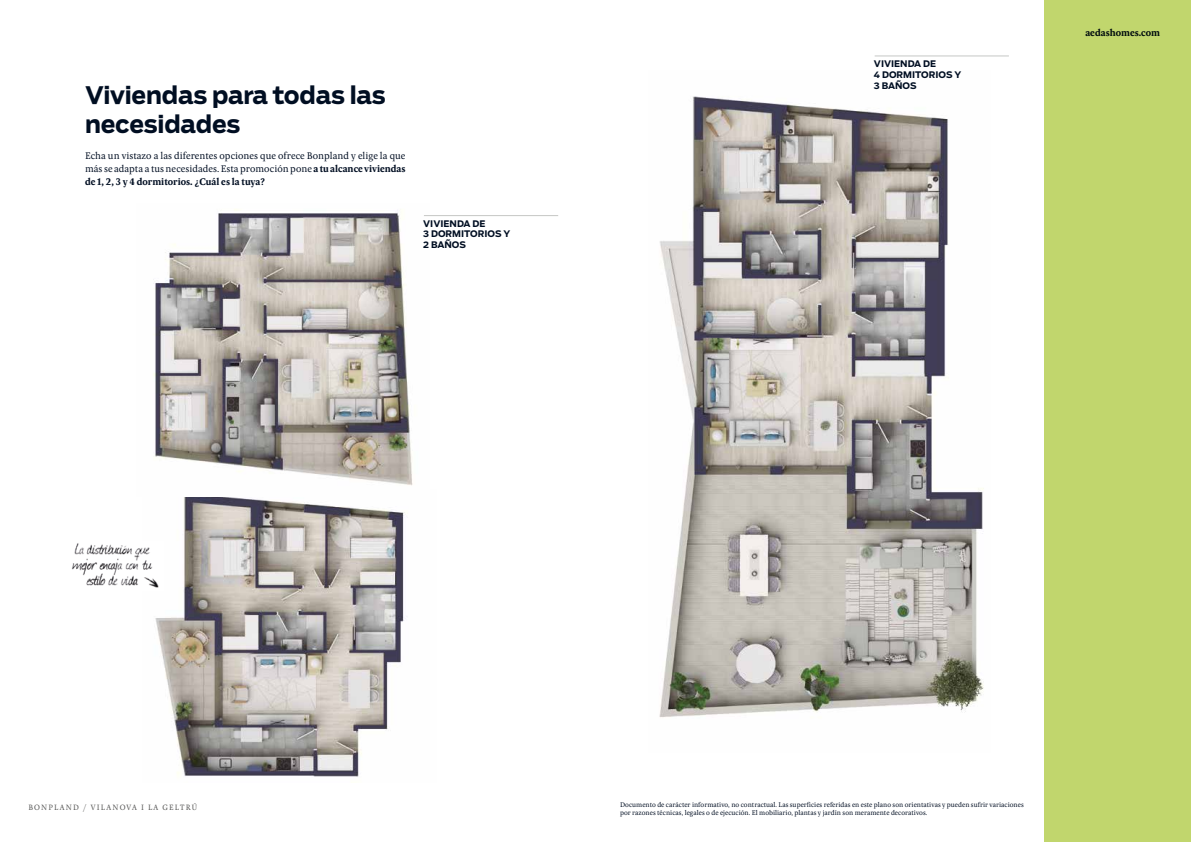
<style>
.page{position:relative;width:1191px;height:842px;background:#fff}
.page>*{position:absolute;margin:0;border:0;box-sizing:border-box;transform-origin:0 0}
.t1{font:700 24px/28.8px "Salvo Sans";letter-spacing:-.01em;color:#000e22}
.t2{font:10px/13px "Pona";color:#000e22;text-align:justify}
.t3{font:700 10px "Pona";color:#000e22}
.t4{font:700 9px/10.8px "Salvo Sans";color:#000e22}
.t5{font:8px "Pona";letter-spacing:.15em;color:#575756}
.t6{font:7px/8px "Pona";color:#000e22}
.s1{font-weight:700}
</style>
<div class="page">
<img style="left:155px;top:497px;width:250px;height:280px">
<img style="left:153px;top:209px;width:260px;height:277px">
<img style="left:659px;top:96px;width:325px;height:622px">
<div style="left:1043px;top:0;width:148px;height:842px;background:#c1d66d"></div>
<img style="left:72px;top:541px;width:92px;height:49px">
<hr style="left:424px;top:215px;width:134px;height:1px;background:#c6c7c5">
<hr style="left:874px;top:55px;width:135px;height:1px;background:#c6c7c5">
<h1 class="t1" style="left:85px;top:81px;width:302px">Viviendas para todas las necesidades</h1>
<h2 class="t2" style="left:85px;top:150px;width:322px">Echa un vistazo a las diferentes opciones que ofrece Bonpland y elige la que más se adapta a tus necesidades. Esta promoción pone <span class="s1">a tu alcance viviendas de 1, 2, 3 y 4 dormitorios. ¿Cuál es la tuya?</span></h2>
<p class="t4" style="left:423px;top:218px;width:88px">VIVIENDA DE<br>3 DORMITORIOS Y<br>2 BAÑOS</p>
<p class="t4" style="left:874px;top:58px;width:89px">VIVIENDA DE<br>4 DORMITORIOS Y<br>3 BAÑOS</p>
<h2 class="t3" style="left:1085px;top:26px;width:76px">aedashomes.com</h2>
<p class="t5" style="left:28px;top:802px;width:170px">BONPLAND / VILANOVA I LA GELTRÚ</p>
<p class="t6" style="left:620px;top:801px;width:405px">Documento de carácter informativo, no contractual. Las superficies referidas en este plano son orientativas y pueden sufrir variaciones por razones técnicas, legales o de ejecución. El mobiliario, plantas y jardín son meramente decorativos.</p>
</div>
